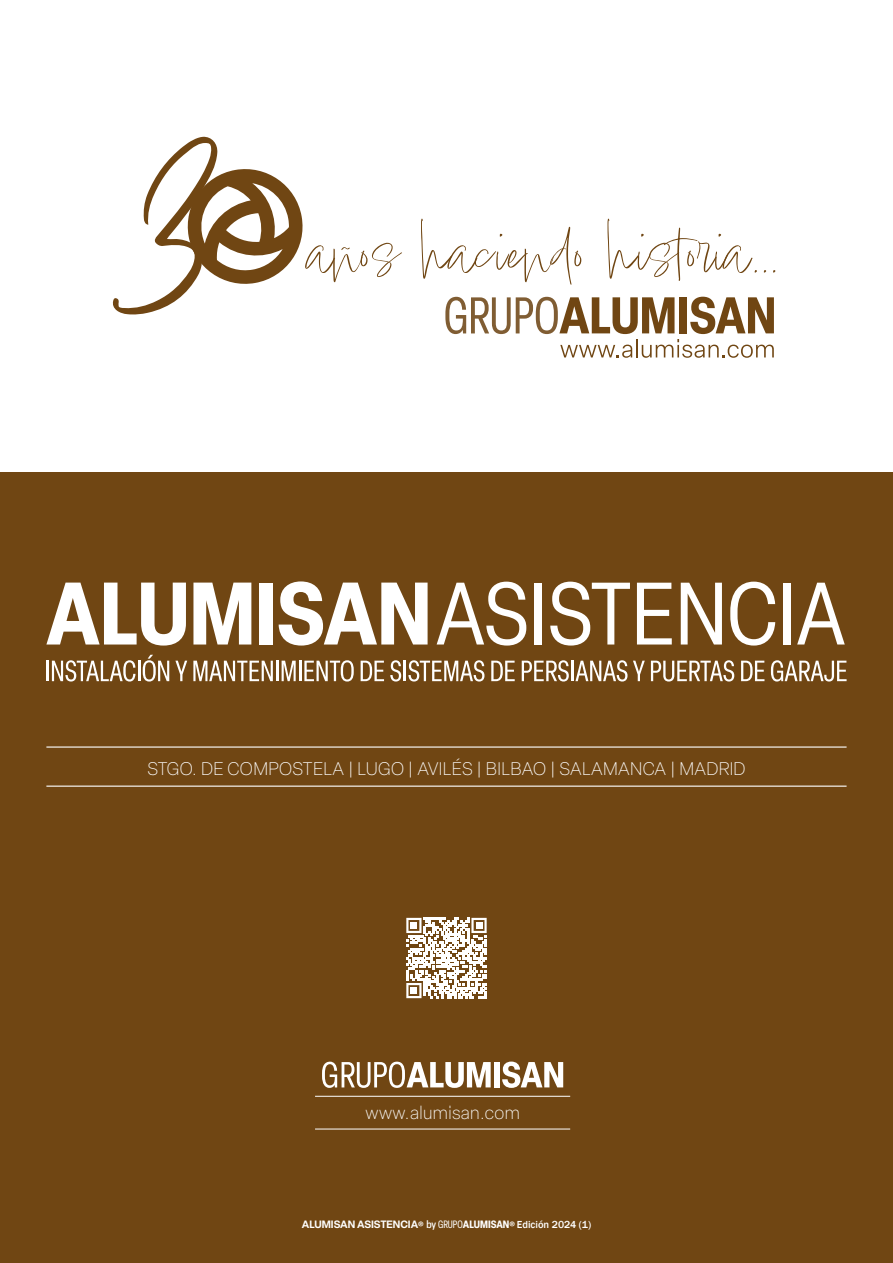
<style>
.page{position:relative;width:893px;height:1263px;background:#fff}
.page>*{position:absolute;margin:0;border:0;box-sizing:border-box;transform-origin:0 0}
.t1{font:70.95px "Lindsey Signature";color:#704613}
.t2{font:200 18px "Elza";letter-spacing:.02em;color:#fff}
.t3{font:600 10.5px "Elza";color:#fff}
.s1{font-weight:400;font-size:9px}
.s2{font-weight:500;font-stretch:condensed}
.s3{font-weight:400;font-stretch:condensed}
.s4{font-weight:700;font-stretch:condensed}
.s5{font-family:"Franklin Gothic";font-weight:500}
</style>
<div class="page">
<div style="left:0;top:472px;width:893px;height:791px;background:#704613"></div>
<svg style="left:113px;top:137px;width:190px;height:177px"></svg>
<svg style="left:445px;top:297px;width:329px;height:61px"></svg>
<hr style="left:46px;top:746px;width:801px;height:2px;background:#fff">
<hr style="left:46px;top:785px;width:801px;height:2px;background:#fff">
<svg style="left:437px;top:582px;width:89px;height:63px"></svg>
<div style="left:535px;top:583px;width:7px;height:61px;background:#fff"></div>
<svg style="left:550px;top:582px;width:80px;height:63px"></svg>
<svg style="left:637px;top:583px;width:35px;height:61px"></svg>
<svg style="left:681px;top:583px;width:41px;height:61px"></svg>
<svg style="left:730px;top:582px;width:45px;height:63px"></svg>
<div style="left:783px;top:583px;width:7px;height:61px;background:#fff"></div>
<svg style="left:797px;top:583px;width:48px;height:61px"></svg>
<svg style="left:46px;top:583px;width:140px;height:62px"></svg>
<svg style="left:193px;top:583px;width:58px;height:61px"></svg>
<div style="left:259px;top:583px;width:13px;height:61px;background:#fff"></div>
<svg style="left:279px;top:581px;width:149px;height:64px"></svg>
<hr style="left:46px;top:661px;width:3px;height:20px;background:#fff">
<svg style="left:52px;top:660px;width:83px;height:21px"></svg>
<hr style="left:138px;top:661px;width:2px;height:20px;background:#fff">
<svg style="left:143px;top:655px;width:26px;height:26px"></svg>
<svg style="left:175px;top:661px;width:12px;height:20px"></svg>
<svg style="left:193px;top:661px;width:80px;height:20px"></svg>
<hr style="left:276px;top:661px;width:2px;height:20px;background:#fff">
<svg style="left:282px;top:661px;width:14px;height:20px"></svg>
<hr style="left:299px;top:661px;width:2px;height:20px;background:#fff">
<svg style="left:304px;top:660px;width:50px;height:21px"></svg>
<svg style="left:361px;top:661px;width:23px;height:20px"></svg>
<svg style="left:390px;top:660px;width:11px;height:21px"></svg>
<hr style="left:404px;top:661px;width:2px;height:20px;background:#fff">
<svg style="left:408px;top:660px;width:76px;height:21px"></svg>
<svg style="left:491px;top:661px;width:24px;height:20px"></svg>
<svg style="left:522px;top:660px;width:47px;height:21px"></svg>
<hr style="left:571px;top:661px;width:3px;height:20px;background:#fff">
<svg style="left:575px;top:660px;width:52px;height:21px"></svg>
<svg style="left:633px;top:661px;width:12px;height:20px"></svg>
<svg style="left:651px;top:660px;width:83px;height:21px"></svg>
<svg style="left:741px;top:661px;width:23px;height:20px"></svg>
<svg style="left:771px;top:660px;width:76px;height:21px"></svg>
<hr style="left:315px;top:1129px;width:255px;height:1px;background:#fff">
<hr style="left:315px;top:1096px;width:255px;height:1px;background:#fff">
<svg style="left:322px;top:1062px;width:169px;height:26px"></svg>
<div style="left:494px;top:1062px;width:6px;height:25px;background:#fff"></div>
<svg style="left:502px;top:1061px;width:61px;height:27px"></svg>
<svg style="left:406px;top:918px;width:81px;height:80px"></svg>
<div style="left:411px;top:922px;width:6px;height:7px;background:#fff"></div>
<div style="left:476px;top:922px;width:6px;height:7px;background:#fff"></div>
<div style="left:411px;top:987px;width:6px;height:7px;background:#fff"></div>
<h1 class="t1" style="left:307px;top:208px;width:474px">años haciendo historia...</h1>
<p class="t2" style="left:147px;top:757px;width:600px">STGO. DE COMPOSTELA | LUGO | AVILÉS | BILBAO | SALAMANCA | MADRID</p>
<p class="t2" style="left:365px;top:1101px;width:156px">www.alumisan.com</p>
<p class="t3" style="left:302px;top:1217px;width:291px">ALUMISAN ASISTENCIA<span class="s1">®</span> <span class="s2">by</span> <span class="s3">GRUPO</span><span class="s4">ALUMISAN</span><span class="s1">®</span> <span class="s5">Edición 2024 (1)</span></p>
</div>
